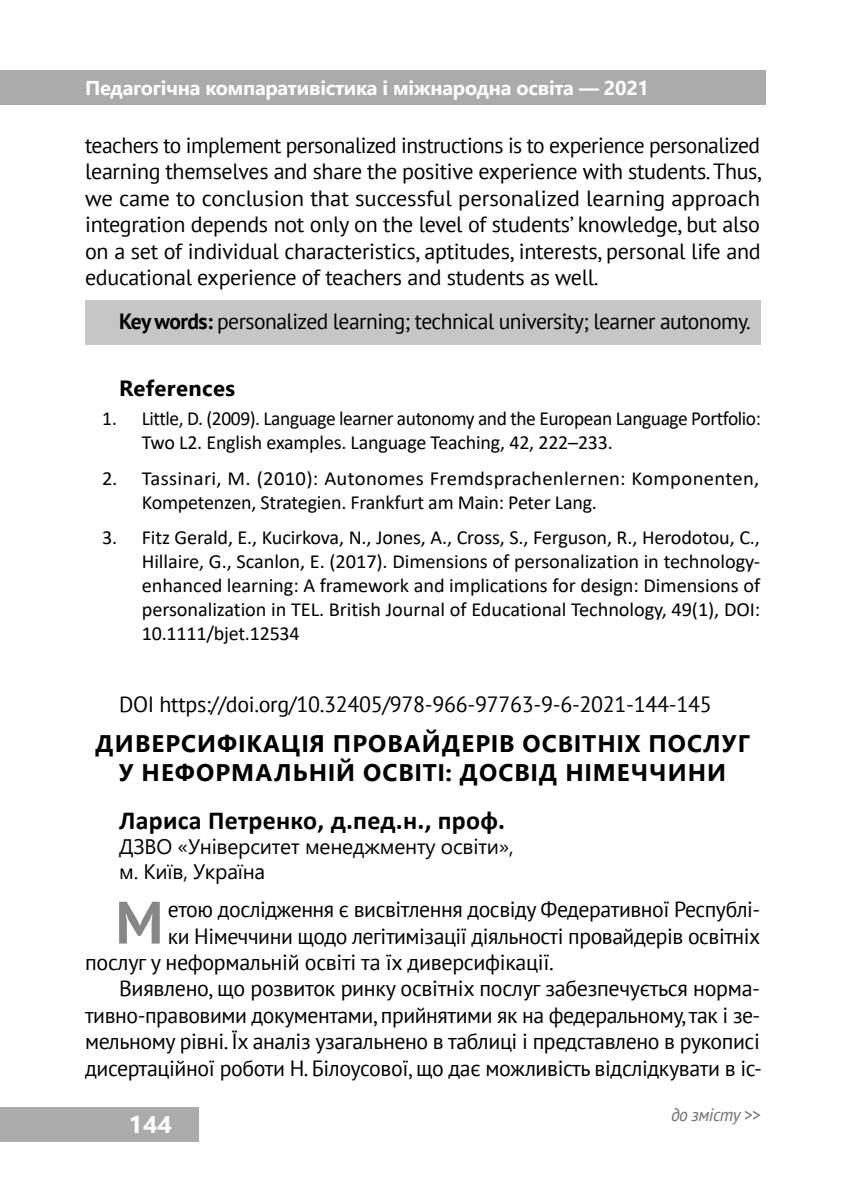
<style>
.page{position:relative;width:851px;height:1191px;background:#fff}
.page>*{position:absolute;margin:0;border:0;box-sizing:border-box;transform-origin:0 0}
.t1{font:700 59.8px "PT Sans";color:#878787}
.t2{font:700 26px "Calibri";letter-spacing:.01em;color:#000}
.t3{font:700 24px/28.8px "Segoe UI";letter-spacing:.045em;color:#000;text-align:center}
.t4{font:700 24px "Segoe UI";color:#fff;scale:1.05 1}
.t5{font:22px/26.4px "PT Sans";letter-spacing:-.02em;color:#000;text-align:justify}
.t6{font:700 22px "Segoe UI";letter-spacing:.02em;color:#000}
.t7{font:21px/25.2px "Segoe UI";letter-spacing:-.01em;color:#000}
.t8{font:20px/24px "Calibri";letter-spacing:-.01em;color:#000}
.t9{font:700 20px "Segoe UI";letter-spacing:-.015em;color:#fff}
.t10{font:italic 18px "PT Sans";letter-spacing:-.025em;color:#706f6f}
.s1{font-weight:700}
</style>
<div class="page">
<div style="left:0;top:71px;width:765px;height:34px;background:#ababab"></div>
<div style="left:0;top:1107px;width:198px;height:34px;background:#ababab"></div>
<div style="left:85px;top:300px;width:675px;height:45px;background:#c6c6c6"></div>
<p class="t9" style="left:85px;top:69px;width:565px">Педагогічна компаративістика і міжнародна освіта — 2021</p>
<p class="t5" style="left:85px;top:132px;width:678px">teachers to implement personalized instructions is to experience personalized learning themselves and share the positive experience with students. Thus, we came to conclusion that successful personalized learning approach integration depends not only on the level of students’ knowledge, but also on a set of individual characteristics, aptitudes, interests, personal life and educational experience of teachers and students as well.</p>
<p class="t5" style="left:119px;top:307px;width:633px"><span class="s1">Key words:</span> personalized learning; technical university; learner autonomy.</p>
<p class="t6" style="left:119px;top:367px;width:118px">References</p>
<p class="t8" style="left:142px;top:406px;width:620px;text-indent:-40px">1. Little, D. (2009). Language learner autonomy and the European Language Portfolio:<br>Two L2. English examples. Language Teaching, 42, 222–233.</p>
<p class="t8" style="left:142px;top:465px;width:619px;text-indent:-40px">2. Tassinari, M. (2010): Autonomes Fremdsprachenlernen: Komponenten,<br>Kompetenzen, Strategien. Frankfurt am Main: Peter Lang.</p>
<p class="t8" style="left:142px;top:525px;width:619px;text-align:justify;text-indent:-40px">3. Fitz Gerald, E., Kucirkova, N., Jones, A., Cross, S., Ferguson, R., Herodotou, C., Hillaire, G., Scanlon, E. (2017). Dimensions of personalization in technology&shy;enhanced learning: A framework and implications for design: Dimensions of personalization in TEL. British Journal of Educational Technology, 49(1), DOI:<br>10.1111/bjet.12534</p>
<p class="t5" style="left:119px;top:690px;width:594px">DOI https://doi.org/10.32405/978-966-97763-9-6-2021-144-145</p>
<p class="t3" style="left:95px;top:727px;width:656px">ДИВЕРСИФІКАЦІЯ ПРОВАЙДЕРІВ ОСВІТНІХ ПОСЛУГ<br>У НЕФОРМАЛЬНІЙ ОСВІТІ: ДОСВІД НІМЕЧЧИНИ</p>
<p class="t2" style="left:119px;top:802px;width:387px">Лариса Петренко, д.пед.н., проф.</p>
<p class="t7" style="left:119px;top:832px;width:396px">ДЗВО «Університет менеджменту освіти», м. Київ, Україна</p>
<h1 class="t1" style="left:115px;top:883px;width:49px">М</h1>
<p class="t5" style="left:168px;top:895px;width:593px">етою дослідження є висвітлення досвіду Федеративної Республі-</p>
<p class="t5" style="left:168px;top:922px;width:594px">ки Німеччини щодо легітимізації діяльності провайдерів освітніх</p>
<p class="t5" style="left:85px;top:948px;width:470px">послуг у неформальній освіті та їх диверсифікації.</p>
<p class="t5" style="left:119px;top:975px;width:642px">Виявлено, що розвиток ринку освітніх послуг забезпечується норма-</p>
<p class="t5" style="left:85px;top:1001px;width:676px">тивно-правовими документами, прийнятими як на федеральному, так і зе-</p>
<p class="t5" style="left:85px;top:1027px;width:676px">мельному рівні. Їх аналіз узагальнено в таблиці і представлено в рукописі</p>
<p class="t5" style="left:85px;top:1054px;width:678px">дисертаційної роботи Н. Білоусової, що дає можливість відслідкувати в іс-</p>
<p class="t10" style="left:671px;top:1103px;width:91px">до змісту &gt;&gt;</p>
<p class="t4" style="left:128px;top:1101px;width:43px">144</p>
</div>
